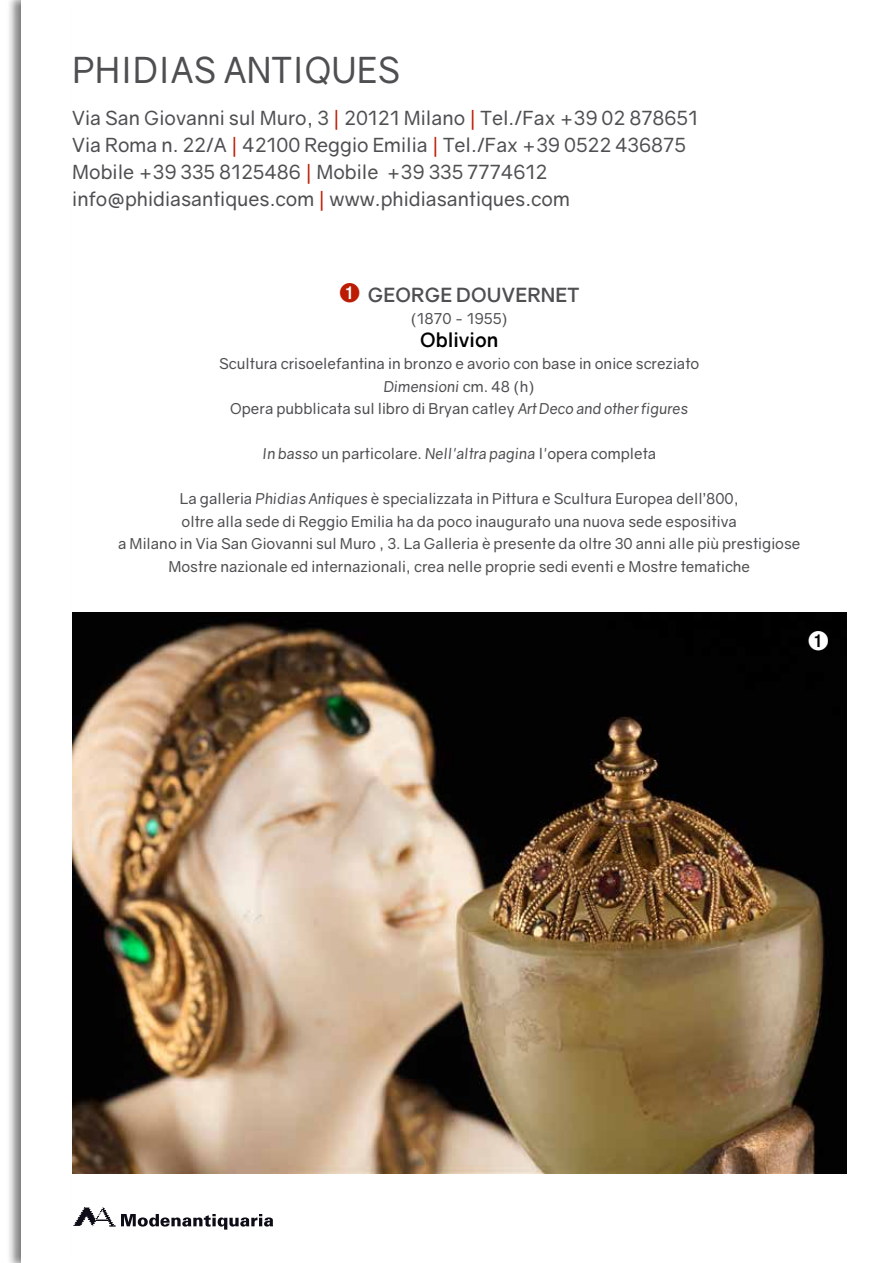
<style>
.page{position:relative;width:893px;height:1263px;background:#fff}
.page>*{position:absolute;margin:0;border:0;box-sizing:border-box;transform-origin:0 0}
.t1{font:36px "Gravity";letter-spacing:.01em;color:#4f4e51;scale:.95 1}
.t2{font:19.5px/27px "Gravity";color:#4f4e51}
.t3{font:700 19.5px "Gravity";letter-spacing:.01em;color:#4f4e51}
.t4{font:700 19.5px "Gravity";color:#000}
.t5{font:15px/22.5px "Gravity";color:#4f4e51;text-align:center}
.s1{color:#bc1c03}
.s2{font-style:italic}
</style>
<div class="page">
<div style="left:6px;top:0;width:67px;height:1263px;background:#000;opacity:.5"></div>
<div style="left:21px;top:0;width:50px;height:1263px;background:#fff"></div>
<svg style="left:74px;top:1207px;width:199px;height:22px"></svg>
<img style="left:72px;top:612px;width:774px;height:562px">
<svg style="left:809px;top:631px;width:19px;height:19px"></svg>
<h1 class="t1" style="left:72px;top:48px;width:322px">Phidias Antiques</h1>
<h2 class="t2" style="left:72px;top:104px;width:627px">Via San Giovanni sul Muro, 3 <span class="s1">|</span> 20121 Milano <span class="s1">|</span> Tel./Fax +39 02 878651<br>Via Roma n. 22/A <span class="s1">|</span> 42100 Reggio Emilia <span class="s1">|</span> Tel./Fax +39 0522 436875<br>Mobile +39 335 8125486 <span class="s1">|</span> Mobile +39 335 7774612 info@phidiasantiques.com <span class="s1">|</span> www.phidiasantiques.com</h2>
<h2 class="t3" style="left:339px;top:282px;width:242px"><span class="s1">➊</span> GEORGE DOUVERNET</h2>
<p class="t5" style="left:410px;top:307px;width:99px">(1870 - 1955)</p>
<h2 class="t4" style="left:420px;top:327px;width:80px">OBLIVION</h2>
<p class="t5" style="left:219px;top:352px;width:482px">Scultura crisoelefantina in bronzo e avorio con base in onice screziato<br><span class="s2">Dimensioni</span> cm. 48 (h)<br>Opera pubblicata sul libro di Bryan catley <span class="s2">Art Deco and other figures</span></p>
<p class="t5" style="left:262px;top:442px;width:396px"><span class="s2">In basso</span> un particolare. <span class="s2">Nell'altra pagina</span> l'opera completa</p>
<p class="t5" style="left:118px;top:487px;width:684px">La galleria <span class="s2">Phidias Antiques</span> è specializzata in Pittura e Scultura Europea dell’800,<br>oltre alla sede di Reggio Emilia ha da poco inaugurato una nuova sede espositiva<br>a Milano in Via San Giovanni sul Muro , 3. La Galleria è presente da oltre 30 anni alle più prestigiose Mostre nazionale ed internazionali, crea nelle proprie sedi eventi e Mostre tematiche</p>
</div>
